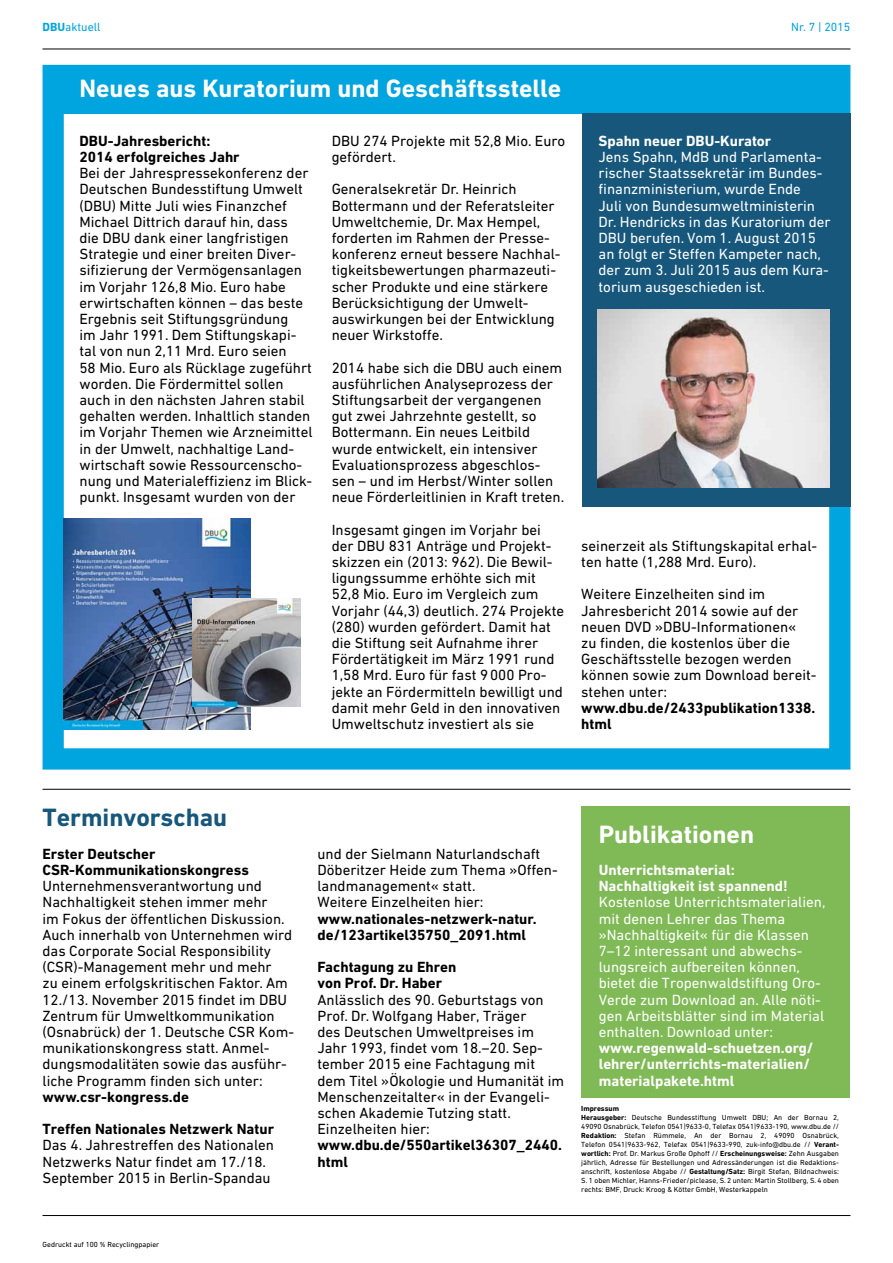
<style>
.page{position:relative;width:893px;height:1263px;background:#fff}
.page>*{position:absolute;margin:0;border:0;box-sizing:border-box;transform-origin:0 0}
.Überschrift_17pt_wei{font:700 25.5px "DIN Next W1 G";color:#fff}
.Überschrift_17pt_bla{font:700 25.5px "DIN Next W1 G";color:#16577b}
.Text_10pt_schwarz{font:15px/16.2px "DIN Next W1 G";color:#000}
.Text_10pt_weiss{font:15px/16.2px "DIN Next W1 G";color:#fff}
.Überschrift_10pt_sch{font:700 15px/16.2px "DIN Next W1 G";color:#000}
.Überschrift_10pt_wei{font:700 15px/16.2px "DIN Next W1 G";color:#fff}
.t1{font:12px "DIN Next W1 G";color:#00a4df}
.Impressum{font:7.5px/9px "DIN Next W1 G";color:#000;text-align:justify}
.Impressum-2{font:700 7.5px "DIN Next W1 G";color:#000}
.s1{font-weight:700}
</style>
<div class="page">
<hr style="left:43px;top:789px;width:807px;height:1px;background:#000">
<div style="left:51px;top:81px;width:786px;height:32px;background:#00a4df"></div>
<div style="left:43px;top:65px;width:807px;height:705px;border:21px solid #00a4df"></div>
<div style="left:582px;top:113px;width:268px;height:394px;background:#16577b"></div>
<div style="left:581px;top:806px;width:269px;height:291px;background:#80ba56"></div>
<img style="left:598px;top:309px;width:231px;height:178px">
<img style="left:64px;top:518px;width:187px;height:211px">
<img style="left:192px;top:598px;width:108px;height:109px">
<hr style="left:43px;top:49px;width:807px;height:1px;background:#000">
<hr style="left:43px;top:1215px;width:807px;height:1px;background:#000">
<p class="t1" style="left:43px;top:20px;width:60px"><span class="s1">DBU</span>aktuell</p>
<p class="t1" style="left:791px;top:20px;width:61px">Nr. 7 | 2015</p>
<p class="Überschrift_17pt_wei" style="left:80px;top:74px;width:483px">Neues aus Kuratorium und Geschäftsstelle</p>
<h1 class="Überschrift_10pt_sch" style="left:80px;top:133px;width:162px">DBU-Jahresbericht:<br>2014 erfolgreiches Jahr</h1>
<p class="Text_10pt_schwarz" style="left:80px;top:165px;width:235px">Bei der Jahrespressekonferenz der Deutschen Bundesstiftung Umwelt (DBU) Mitte Juli wies Finanzchef Michael Dittrich darauf hin, dass<br>die DBU dank einer langfristigen Strategie und einer breiten Diver&shy;sifizierung der Vermögensanlagen im Vorjahr 126,8 Mio. Euro habe erwirtschaften können – das beste Ergebnis seit Stiftungsgründung<br>im Jahr 1991. Dem Stiftungskapi&shy;tal von nun 2,11 Mrd. Euro seien<br>58 Mio. Euro als Rücklage zugeführt worden. Die Fördermittel sollen auch in den nächsten Jahren stabil gehalten werden. Inhaltlich standen im Vorjahr Themen wie Arzneimittel in der Umwelt, nachhaltige Land&shy;wirtschaft sowie Ressourcenscho&shy;nung und Materialeffizienz im Blick&shy;punkt. Insgesamt wurden von der</p>
<p class="Text_10pt_schwarz" style="left:332px;top:132px;width:235px">DBU 274 Projekte mit 52,8 Mio. Euro gefördert.</p>
<p class="Text_10pt_schwarz" style="left:332px;top:181px;width:230px">Generalsekretär Dr. Heinrich<br>Bottermann und der Referatsleiter<br>Umweltchemie, Dr. Max Hempel, forderten im Rahmen der Presse&shy;konferenz erneut bessere Nachhal&shy;tigkeitsbewertungen pharmazeuti&shy;scher Produkte und eine stärkere<br>Berücksichtigung der Umwelt&shy;auswirkungen bei der Entwicklung neuer Wirkstoffe.</p>
<p class="Text_10pt_schwarz" style="left:332px;top:359px;width:234px">2014 habe sich die DBU auch einem ausführlichen Analyseprozess der Stiftungsarbeit der vergangenen gut zwei Jahrzehnte gestellt, so Bottermann. Ein neues Leitbild wurde entwickelt, ein intensiver Evaluationsprozess abgeschlos&shy;sen – und im Herbst/Winter sollen neue Förderleitlinien in Kraft treten.</p>
<p class="Text_10pt_schwarz" style="left:332px;top:521px;width:234px">Insgesamt gingen im Vorjahr bei der DBU 831 Anträge und Projekt&shy;skizzen ein (2013: 962). Die Bewil&shy;ligungssumme erhöhte sich mit 52,8 Mio. Euro im Vergleich zum Vorjahr (44,3) deutlich. 274 Projekte (280) wurden gefördert. Damit hat die Stiftung seit Aufnahme ihrer Fördertätigkeit im März 1991 rund 1,58 Mrd. Euro für fast 9000 Pro&shy;jekte an Fördermitteln bewilligt und damit mehr Geld in den innovativen Umweltschutz investiert als sie</p>
<p class="Überschrift_10pt_wei" style="left:599px;top:133px;width:174px">Spahn neuer DBU-Kurator</p>
<p class="Text_10pt_weiss" style="left:599px;top:149px;width:234px">Jens Spahn, MdB und Parlamenta&shy;rischer Staatssekretär im Bundes&shy;finanzministerium, wurde Ende<br>Juli von Bundesumweltministerin<br>Dr. Hendricks in das Kuratorium der<br>DBU berufen. Vom 1. August 2015 an folgt er Steffen Kampeter nach, der zum 3. Juli 2015 aus dem Kura&shy;torium ausgeschieden ist.</p>
<p class="Text_10pt_schwarz" style="left:581px;top:537px;width:237px">seinerzeit als Stiftungskapital erhal&shy;ten hatte (1,288 Mrd. Euro).</p>
<p class="Text_10pt_schwarz" style="left:581px;top:586px;width:237px">Weitere Einzelheiten sind im<br>Jahresbericht 2014 sowie auf der neuen DVD »DBU-Informationen«<br>zu finden, die kostenlos über die<br>Geschäftsstelle bezogen werden können sowie zum Download bereit&shy;stehen unter:</p>
<h1 class="Überschrift_10pt_sch" style="left:581px;top:700px;width:235px">www.dbu.de/2433publikation1338. html</h1>
<p class="Überschrift_17pt_bla" style="left:43px;top:803px;width:186px">Terminvorschau</p>
<h1 class="Überschrift_10pt_sch" style="left:43px;top:845px;width:208px">Erster Deutscher<br>CSR-Kommunikationskongress</h1>
<p class="Text_10pt_schwarz" style="left:43px;top:878px;width:253px">Unternehmensverantwortung und Nachhaltigkeit stehen immer mehr<br>im Fokus der öffentlichen Diskussion.<br>Auch innerhalb von Unternehmen wird das Corporate Social Responsibility (CSR)-Management mehr und mehr<br>zu einem erfolgskritischen Faktor. Am 12./13. November 2015 findet im DBU Zentrum für Umweltkommunikation (Osnabrück) der 1. Deutsche CSR Kom&shy;munikationskongress statt. Anmel&shy;dungsmodalitäten sowie das ausführ&shy;liche Programm finden sich unter:</p>
<h1 class="Überschrift_10pt_sch" style="left:43px;top:1088px;width:148px">www.csr-kongress.de</h1>
<h1 class="Überschrift_10pt_sch" style="left:43px;top:1121px;width:233px">Treffen Nationales Netzwerk Natur</h1>
<p class="Text_10pt_schwarz" style="left:43px;top:1137px;width:233px">Das 4. Jahrestreffen des Nationalen<br>Netzwerks Natur findet am 17./18.<br>September 2015 in Berlin-Spandau</p>
<p class="Impressum" style="left:43px;top:1240px;width:118px">Gedruckt auf 100 % Recyclingpapier</p>
<p class="Text_10pt_schwarz" style="left:317px;top:845px;width:240px">und der Sielmann Naturlandschaft<br>Döberitzer Heide zum Thema »Offen&shy;landmanagement« statt.<br>Weitere Einzelheiten hier:</p>
<h1 class="Überschrift_10pt_sch" style="left:317px;top:910px;width:221px">www.nationales-netzwerk-natur. de/123artikel35750_2091.html</h1>
<h1 class="Überschrift_10pt_sch" style="left:317px;top:959px;width:140px">Fachtagung zu Ehren von Prof. Dr. Haber</h1>
<p class="Text_10pt_schwarz" style="left:317px;top:991px;width:248px">Anlässlich des 90. Geburtstags von<br>Prof. Dr. Wolfgang Haber, Träger<br>des Deutschen Umweltpreises im<br>Jahr 1993, findet vom 18.–20. Sep&shy;tember 2015 eine Fachtagung mit dem Titel »Ökologie und Humanität im<br>Menschenzeitalter« in der Evangeli&shy;schen Akademie Tutzing statt.<br>Einzelheiten hier:</p>
<h1 class="Überschrift_10pt_sch" style="left:317px;top:1137px;width:246px">www.dbu.de/550artikel36307_2440. html</h1>
<p class="Überschrift_17pt_wei" style="left:599px;top:819px;width:157px">Publikationen</p>
<h1 class="Überschrift_10pt_wei" style="left:599px;top:862px;width:190px">Unterrichtsmaterial:<br>Nachhaltigkeit ist spannend!</h1>
<p class="Text_10pt_weiss" style="left:599px;top:894px;width:228px">Kostenlose Unterrichtsmaterialien, mit denen Lehrer das Thema »Nachhaltigkeit« für die Klassen 7–12 interessant und abwechs&shy;lungsreich aufbereiten können, bietet die Tropenwaldstiftung Oro-Verde zum Download an. Alle nöti&shy;gen Arbeitsblätter sind im Material enthalten. Download unter:</p>
<h1 class="Überschrift_10pt_wei" style="left:599px;top:1040px;width:216px">www.regenwald-schuetzen.org/ lehrer/unterrichts-materialien/ materialpakete.html</h1>
<p class="Impressum-2" style="left:581px;top:1103px;width:39px">Impressum</p>
<p class="Impressum" style="left:581px;top:1112px;width:259px"><span class="s1">Herausgeber:</span> Deutsche Bundesstiftung Umwelt DBU; An der Bornau 2, 49090 Osnabrück, Telefon 0541|9633-0, Telefax 0541|9633-190, www.dbu.de // <span class="s1">Redaktion:</span> Stefan Rümmele, An der Bornau 2, 49090 Osnabrück, Telefon 0541|9633-962, Telefax 0541|9633-990, zuk-info@dbu.de // <span class="s1">Verant&shy;wortlich:</span> Prof. Dr. Markus Große Ophoff // <span class="s1">Erscheinungsweise:</span> Zehn Ausgaben jährlich, Adresse für Bestellungen und Adressänderungen ist die Redaktions&shy;anschrift, kostenlose Abgabe // <span class="s1">Gestaltung/Satz:</span> Birgit Stefan, Bildnachweis:<br>S. 1 oben Michler, Hanns-Frieder/piclease, S. 2 unten: Martin Stollberg, S. 4 oben rechts: BMF, Druck: Kroog &amp; Kötter GmbH, Westerkappeln</p>
</div>
